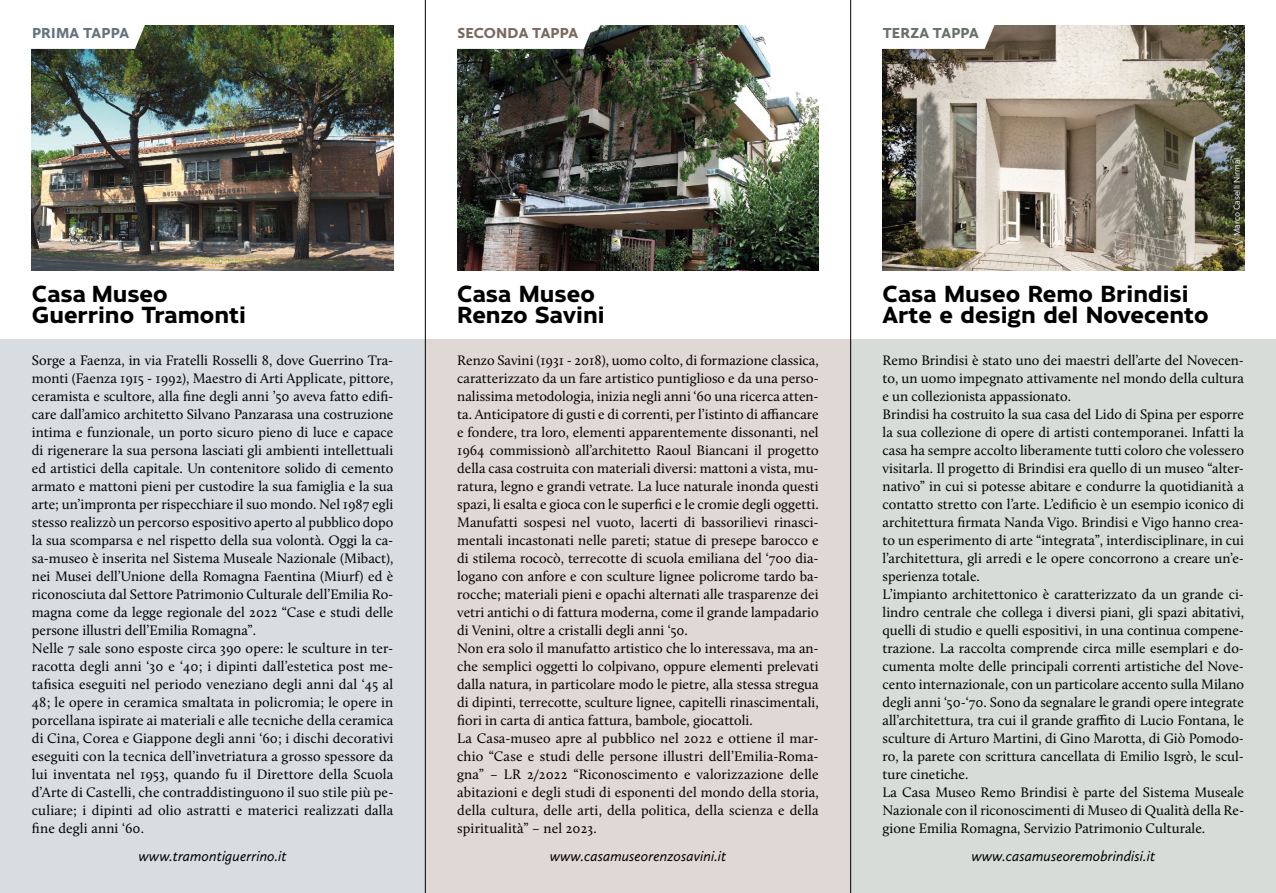
<style>
.page{position:relative;width:1276px;height:893px;background:#fff}
.page>*{position:absolute;margin:0;border:0;box-sizing:border-box;transform-origin:0 0}
.t1{font:700 22.5px/21.3px "Cresta";color:#000}
.t2{font:italic 15px "Calluna Sans";color:#000}
.t3{font:900 15px "Calluna Sans";letter-spacing:.01em;color:#7b685f}
.t4{font:900 15px "Calluna Sans";letter-spacing:.015em;color:#64747c}
.t5{font:900 15px "Calluna Sans";letter-spacing:.015em;color:#657268}
.t6{font:14.25px/18px "Calluna";color:#000}
.t7{font:8.25px "Cresta";color:#fff}
</style>
<div class="page">
<div style="left:0;top:339px;width:425px;height:554px;background:#d7dde1"></div>
<div style="left:425px;top:339px;width:425px;height:554px;background:#e0d8d4"></div>
<div style="left:850px;top:339px;width:426px;height:554px;background:#d7dcd8"></div>
<img style="left:32px;top:26px;width:361px;height:244px">
<img style="left:457px;top:26px;width:362px;height:244px">
<img style="left:882px;top:26px;width:362px;height:244px">
<svg style="left:851px;top:0;width:154px;height:49px"></svg>
<svg style="left:457px;top:25px;width:147px;height:24px"></svg>
<svg style="left:31px;top:25px;width:124px;height:24px"></svg>
<hr style="left:425px;top:0;width:1px;height:893px;background:#000">
<hr style="left:850px;top:0;width:1px;height:893px;background:#000">
<p class="t4" style="left:32px;top:24px;width:99px">PRIMA TAPPA</p>
<h1 class="t1" style="left:32px;top:281px;width:215px">Casa Museo<br>Guerrino Tramonti</h1>
<p class="t6" style="left:32px;top:351px;width:363px">Sorge a Faenza, in via Fratelli Rosselli 8, dove Guerrino Tra&shy;monti (Faenza 1915 - 1992), Maestro di Arti Applicate, pittore, ceramista e scultore, alla fine degli anni ’50 aveva fatto edifi&shy;care dall’amico architetto Silvano Panzarasa una costruzione intima e funzionale, un porto sicuro pieno di luce e capace di rigenerare la sua persona lasciati gli ambienti intellettuali ed artistici della capitale. Un contenitore solido di cemento armato e mattoni pieni per custodire la sua famiglia e la sua arte; un’impronta per rispecchiare il suo mondo. Nel 1987 egli stesso realizzò un percorso espositivo aperto al pubblico dopo la sua scomparsa e nel rispetto della sua volontà. Oggi la ca&shy;sa-museo è inserita nel Sistema Museale Nazionale (Mibact), nei Musei dell’Unione della Romagna Faentina (Miurf) ed è riconosciuta dal Settore Patrimonio Culturale dell’Emilia Ro&shy;magna come da legge regionale del 2022 “Case e studi delle persone illustri dell’Emilia Romagna”.<br>Nelle 7 sale sono esposte circa 390 opere: le sculture in ter&shy;racotta degli anni ‘30 e ‘40; i dipinti dall’estetica post me&shy;tafisica eseguiti nel periodo veneziano degli anni dal ‘45 al 48; le opere in ceramica smaltata in policromia; le opere in porcellana ispirate ai materiali e alle tecniche della ceramica di Cina, Corea e Giappone degli anni ‘60; i dischi decorativi eseguiti con la tecnica dell’invetriatura a grosso spessore da lui inventata nel 1953, quando fu il Direttore della Scuola d’Arte di Castelli, che contraddistinguono il suo stile più pe&shy;culiare; i dipinti ad olio astratti e materici realizzati dalla fine degli anni ‘60.</p>
<p class="t2" style="left:138px;top:847px;width:150px">www.tramontiguerrino.it</p>
<p class="t3" style="left:457px;top:24px;width:122px">SECONDA TAPPA</p>
<h1 class="t1" style="left:457px;top:281px;width:149px">Casa Museo<br>Renzo Savini</h1>
<p class="t6" style="left:457px;top:351px;width:363px">Renzo Savini (1931 - 2018), uomo colto, di formazione classica, caratterizzato da un fare artistico puntiglioso e da una perso&shy;nalissima metodologia, inizia negli anni ‘60 una ricerca atten&shy;ta. Anticipatore di gusti e di correnti, per l’istinto di affiancare e fondere, tra loro, elementi apparentemente dissonanti, nel 1964 commissionò all’architetto Raoul Biancani il progetto della casa costruita con materiali diversi: mattoni a vista, mu&shy;ratura, legno e grandi vetrate. La luce naturale inonda questi spazi, li esalta e gioca con le superfici e le cromie degli oggetti.<br>Manufatti sospesi nel vuoto, lacerti di bassorilievi rinasci&shy;mentali incastonati nelle pareti; statue di presepe barocco e di stilema rococò, terrecotte di scuola emiliana del ‘700 dia&shy;logano con anfore e con sculture lignee policrome tardo ba&shy;rocche; materiali pieni e opachi alternati alle trasparenze dei vetri antichi o di fattura moderna, come il grande lampadario di Venini, oltre a cristalli degli anni ‘50.<br>Non era solo il manufatto artistico che lo interessava, ma an&shy;che semplici oggetti lo colpivano, oppure elementi prelevati dalla natura, in particolare modo le pietre, alla stessa stregua di dipinti, terrecotte, sculture lignee, capitelli rinascimentali, fiori in carta di antica fattura, bambole, giocattoli.<br>La Casa-museo apre al pubblico nel 2022 e ottiene il mar&shy;chio “Case e studi delle persone illustri dell’Emilia-Roma&shy;gna” – LR 2/2022 “Riconoscimento e valorizzazione delle abitazioni e degli studi di esponenti del mondo della storia, della cultura, delle arti, della politica, della scienza e della spiritualità” – nel 2023.</p>
<p class="t2" style="left:549px;top:847px;width:178px">www.casamuseorenzosavini.it</p>
<p class="t5" style="left:882px;top:24px;width:98px">TERZA TAPPA</p>
<p class="t7" style="left:1230px;top:236px;width:80px;rotate:-90deg">Marco Caselli Nirmal</p>
<h1 class="t1" style="left:882px;top:281px;width:327px">Casa Museo Remo Brindisi<br>Arte e design del Novecento</h1>
<p class="t6" style="left:882px;top:351px;width:363px">Remo Brindisi è stato uno dei maestri dell’arte del Novecen&shy;to, un uomo impegnato attivamente nel mondo della cultura e un collezionista appassionato.<br>Brindisi ha costruito la sua casa del Lido di Spina per esporre la sua collezione di opere di artisti contemporanei. Infatti la casa ha sempre accolto liberamente tutti coloro che volessero visitarla. Il progetto di Brindisi era quello di un museo “alter&shy;nativo” in cui si potesse abitare e condurre la quotidianità a contatto stretto con l’arte. L’edificio è un esempio iconico di architettura firmata Nanda Vigo. Brindisi e Vigo hanno crea&shy;to un esperimento di arte “integrata”, interdisciplinare, in cui l’architettura, gli arredi e le opere concorrono a creare un’e&shy;sperienza totale.<br>L’impianto architettonico è caratterizzato da un grande ci&shy;lindro centrale che collega i diversi piani, gli spazi abitativi, quelli di studio e quelli espositivi, in una continua compene&shy;trazione. La raccolta comprende circa mille esemplari e do&shy;cumenta molte delle principali correnti artistiche del Nove&shy;cento internazionale, con un particolare accento sulla Milano degli anni ‘50-‘70. Sono da segnalare le grandi opere integrate all’architettura, tra cui il grande graffito di Lucio Fontana, le sculture di Arturo Martini, di Gino Marotta, di Giò Pomodo&shy;ro, la parete con scrittura cancellata di Emilio Isgrò, le scul&shy;ture cinetiche.<br>La Casa Museo Remo Brindisi è parte del Sistema Museale Nazionale con il riconoscimenti di Museo di Qualità della Re&shy;gione Emilia Romagna, Servizio Patrimonio Culturale.</p>
<p class="t2" style="left:971px;top:847px;width:185px">www.casamuseoremobrindisi.it</p>
</div>
